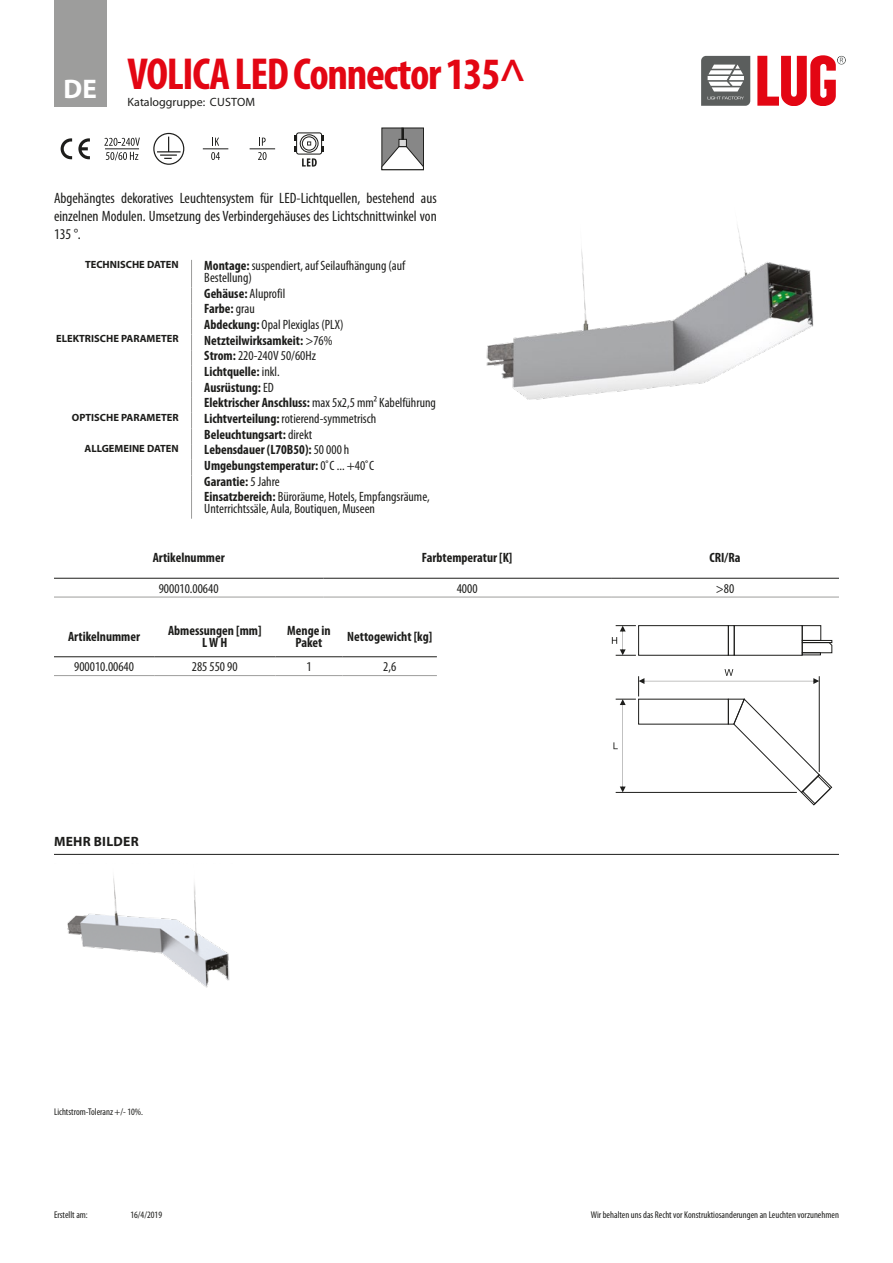
<style>
.page{position:relative;width:893px;height:1263px;background:#fff}
.page>*{position:absolute;margin:0;border:0;box-sizing:border-box;transform-origin:0 0}
.t1{font:700 condensed 45px "Myriad Pro";letter-spacing:-.03em;color:#e30613}
.t2{font:700 27px "Myriad Pro";color:#fff}
.Charakterystyka{font:condensed 15px/18px "Myriad Pro";color:#1d1d1b;text-align:justify}
.tabela_opisowa_body{font:condensed 13.5px/12px "Myriad Pro";color:#1d1d1b}
.tabela_opisowa_body-2{font:700 condensed 13.5px "Myriad Pro";color:#1d1d1b}
.tabela_naglowek{font:700 condensed 13.5px/12px "Myriad Pro";color:#1d1d1b;text-align:center}
.tabela_body{font:condensed 13.5px "Myriad Pro";color:#1d1d1b}
.Naglowek_sekcji{font:700 13.5px "Myriad Pro";letter-spacing:.02em;color:#1d1d1b}
.t3{font:12px "Myriad Pro";color:#1d1d1b}
.tab_opisy_tab{font:700 10.5px "Myriad Pro";color:#1d1d1b}
.t4{font:condensed 9.75px "Myriad Pro";color:#1d1d1b}
.s1{font-weight:700}
.s2{font-weight:400}
</style>
<div class="page">
<div style="left:54px;top:0;width:52px;height:106px;background:#9d9d9c"></div>
<svg style="left:757px;top:55px;width:89px;height:51px"></svg>
<svg style="left:701px;top:56px;width:49px;height:50px"></svg>
<img style="left:67px;top:876px;width:163px;height:112px">
<hr style="left:54px;top:854px;width:785px;height:1px;background:#1d1d1b">
<img style="left:486px;top:227px;width:328px;height:173px">
<svg style="left:61px;top:138px;width:29px;height:21px"></svg>
<svg style="left:104px;top:138px;width:36px;height:8px"></svg>
<svg style="left:106px;top:152px;width:32px;height:8px"></svg>
<hr style="left:105px;top:148px;width:34px;height:1px;background:#1d1d1b">
<svg style="left:153px;top:133px;width:31px;height:32px"></svg>
<svg style="left:203px;top:138px;width:25px;height:22px"></svg>
<svg style="left:250px;top:138px;width:25px;height:22px"></svg>
<svg style="left:294px;top:132px;width:30px;height:35px"></svg>
<div style="left:382px;top:128px;width:41px;height:42px;background:#878787"></div>
<div style="left:381px;top:128px;width:43px;height:42px;border:1px solid #1d1d1b"></div>
<svg style="left:381px;top:146px;width:43px;height:24px"></svg>
<div style="left:399px;top:139px;width:8px;height:8px;background:#dadada;border:1px solid #1d1d1b"></div>
<svg style="left:401px;top:128px;width:3px;height:12px"></svg>
<svg style="left:191px;top:260px;width:1px;height:259px"></svg>
<hr style="left:54px;top:675px;width:100px;height:1px;background:#9d9d9c">
<hr style="left:154px;top:675px;width:121px;height:1px;background:#9d9d9c">
<hr style="left:275px;top:675px;width:68px;height:1px;background:#9d9d9c">
<hr style="left:343px;top:675px;width:94px;height:1px;background:#9d9d9c">
<hr style="left:54px;top:656px;width:100px;height:1px;background:#1d1d1b">
<hr style="left:154px;top:656px;width:121px;height:1px;background:#1d1d1b">
<hr style="left:275px;top:656px;width:68px;height:1px;background:#1d1d1b">
<hr style="left:343px;top:656px;width:94px;height:1px;background:#1d1d1b">
<div style="left:638px;top:625px;width:91px;height:30px;border:1px solid #1d1d1b"></div>
<div style="left:728px;top:625px;width:6px;height:30px;border:1px solid #1d1d1b"></div>
<div style="left:734px;top:625px;width:68px;height:30px;border:1px solid #1d1d1b"></div>
<div style="left:802px;top:625px;width:19px;height:16px;border:1px solid #1d1d1b"></div>
<div style="left:802px;top:640px;width:30px;height:3px;border:1px solid #1d1d1b"></div>
<svg style="left:802px;top:642px;width:30px;height:11px"></svg>
<div style="left:802px;top:652px;width:19px;height:3px;border:1px solid #1d1d1b"></div>
<svg style="left:613px;top:669px;width:219px;height:137px"></svg>
<svg style="left:612px;top:625px;width:24px;height:31px"></svg>
<hr style="left:54px;top:597px;width:269px;height:1px;background:#9d9d9c">
<hr style="left:323px;top:597px;width:288px;height:1px;background:#9d9d9c">
<hr style="left:611px;top:597px;width:228px;height:1px;background:#9d9d9c">
<hr style="left:54px;top:578px;width:269px;height:1px;background:#1d1d1b">
<hr style="left:323px;top:578px;width:288px;height:1px;background:#1d1d1b">
<hr style="left:611px;top:578px;width:228px;height:1px;background:#1d1d1b">
<h2 class="t2" style="left:64px;top:71px;width:35px">DE</h2>
<h1 class="t1" style="left:128px;top:46px;width:400px">VOLICA LED Connector 135^</h1>
<p class="t3" style="left:128px;top:95px;width:129px">Kataloggruppe: CUSTOM</p>
<p class="Charakterystyka" style="left:54px;top:188px;width:384px">Abgehängtes dekoratives Leuchtensystem für LED-Lichtquellen, bestehend aus einzelnen Modulen. Umsetzung des Verbindergehäuses des Lichtschnittwinkel von 135 °.</p>
<p class="tab_opisy_tab" style="left:85px;top:257px;width:95px">TECHNISCHE DATEN</p>
<p class="tabela_opisowa_body" style="left:204px;top:259px;width:202px"><span class="s1">Montage:</span> suspendiert, auf Seilaufhängung (auf<br>Bestellung)</p>
<p class="tabela_opisowa_body" style="left:204px;top:287px;width:82px"><span class="s1">Gehäuse:</span> Aluprofil</p>
<p class="tabela_opisowa_body-2" style="left:204px;top:300px;width:52px">Farbe: <span class="s2">grau</span></p>
<p class="tabela_opisowa_body" style="left:204px;top:318px;width:141px"><span class="s1">Abdeckung:</span> Opal Plexiglas (PLX)</p>
<p class="tab_opisy_tab" style="left:56px;top:332px;width:124px">ELEKTRISCHE PARAMETER</p>
<p class="tabela_opisowa_body-2" style="left:204px;top:332px;width:130px">Netzteilwirksamkeit: <span class="s2">&gt;76%</span></p>
<p class="tabela_opisowa_body" style="left:204px;top:350px;width:113px"><span class="s1">Strom:</span> 220-240V 50/60Hz</p>
<p class="tabela_opisowa_body-2" style="left:204px;top:363px;width:77px">Lichtquelle: <span class="s2">inkl.</span></p>
<p class="tabela_opisowa_body-2" style="left:204px;top:379px;width:71px">Ausrüstung: <span class="s2">ED</span></p>
<p class="tabela_opisowa_body" style="left:204px;top:397px;width:233px"><span class="s1">Elektrischer Anschluss:</span> max 5x2,5 mm² Kabelführung</p>
<p class="tab_opisy_tab" style="left:72px;top:410px;width:108px">OPTISCHE PARAMETER</p>
<p class="tabela_opisowa_body" style="left:204px;top:412px;width:174px"><span class="s1">Lichtverteilung:</span> rotierend-symmetrisch</p>
<p class="tabela_opisowa_body-2" style="left:204px;top:426px;width:109px">Beleuchtungsart: <span class="s2">direkt</span></p>
<p class="tab_opisy_tab" style="left:85px;top:442px;width:96px">ALLGEMEINE DATEN</p>
<p class="tabela_opisowa_body-2" style="left:204px;top:441px;width:147px">Lebensdauer (L70B50): <span class="s2">50 000 h</span></p>
<p class="tabela_opisowa_body-2" style="left:204px;top:457px;width:172px">Umgebungstemperatur: <span class="s2">0˚C ... +40˚C</span></p>
<p class="tabela_opisowa_body-2" style="left:204px;top:473px;width:77px">Garantie: <span class="s2">5 Jahre</span></p>
<p class="tabela_opisowa_body" style="left:204px;top:490px;width:227px"><span class="s1">Einsatzbereich:</span> Büroräume, Hotels, Empfangsräume,<br>Unterrichtssäle, Aula, Boutiquen, Museen</p>
<p class="tabela_naglowek" style="left:153px;top:551px;width:73px">Artikelnummer</p>
<p class="tabela_naglowek" style="left:422px;top:551px;width:92px">Farbtemperatur [K]</p>
<p class="tabela_naglowek" style="left:710px;top:551px;width:32px">CRI/Ra</p>
<p class="tabela_body" style="left:159px;top:580px;width:61px">900010.00640</p>
<p class="tabela_body" style="left:457px;top:580px;width:22px">4000</p>
<p class="tabela_body" style="left:716px;top:580px;width:20px">&gt;80</p>
<p class="tabela_naglowek" style="left:68px;top:630px;width:73px">Artikelnummer</p>
<p class="tabela_naglowek" style="left:168px;top:624px;width:95px">Abmessungen [mm]</p>
<p class="tabela_naglowek" style="left:202px;top:636px;width:27px">L W H</p>
<p class="tabela_naglowek" style="left:287px;top:624px;width:45px">Menge in<br>Paket</p>
<p class="tabela_naglowek" style="left:347px;top:630px;width:86px">Nettogewicht [kg]</p>
<p class="tabela_body" style="left:74px;top:659px;width:61px">900010.00640</p>
<p class="tabela_body" style="left:192px;top:659px;width:47px">285 550 90</p>
<p class="tabela_body" style="left:306px;top:659px;width:7px">1</p>
<p class="tabela_body" style="left:383px;top:659px;width:15px">2,6</p>
<p class="Naglowek_sekcji" style="left:54px;top:832px;width:86px">MEHR BILDER</p>
<p class="t4" style="left:54px;top:1106px;width:91px">Lichtstrom-Toleranz +/- 10%.</p>
<p class="t4" style="left:54px;top:1209px;width:35px">Erstellt am:</p>
<p class="t4" style="left:591px;top:1209px;width:250px">Wir behalten uns das Recht vor Konstruktiosanderungen an Leuchten vorzunehmen</p>
<p class="t4" style="left:130px;top:1209px;width:33px">16/4/2019</p>
</div>
